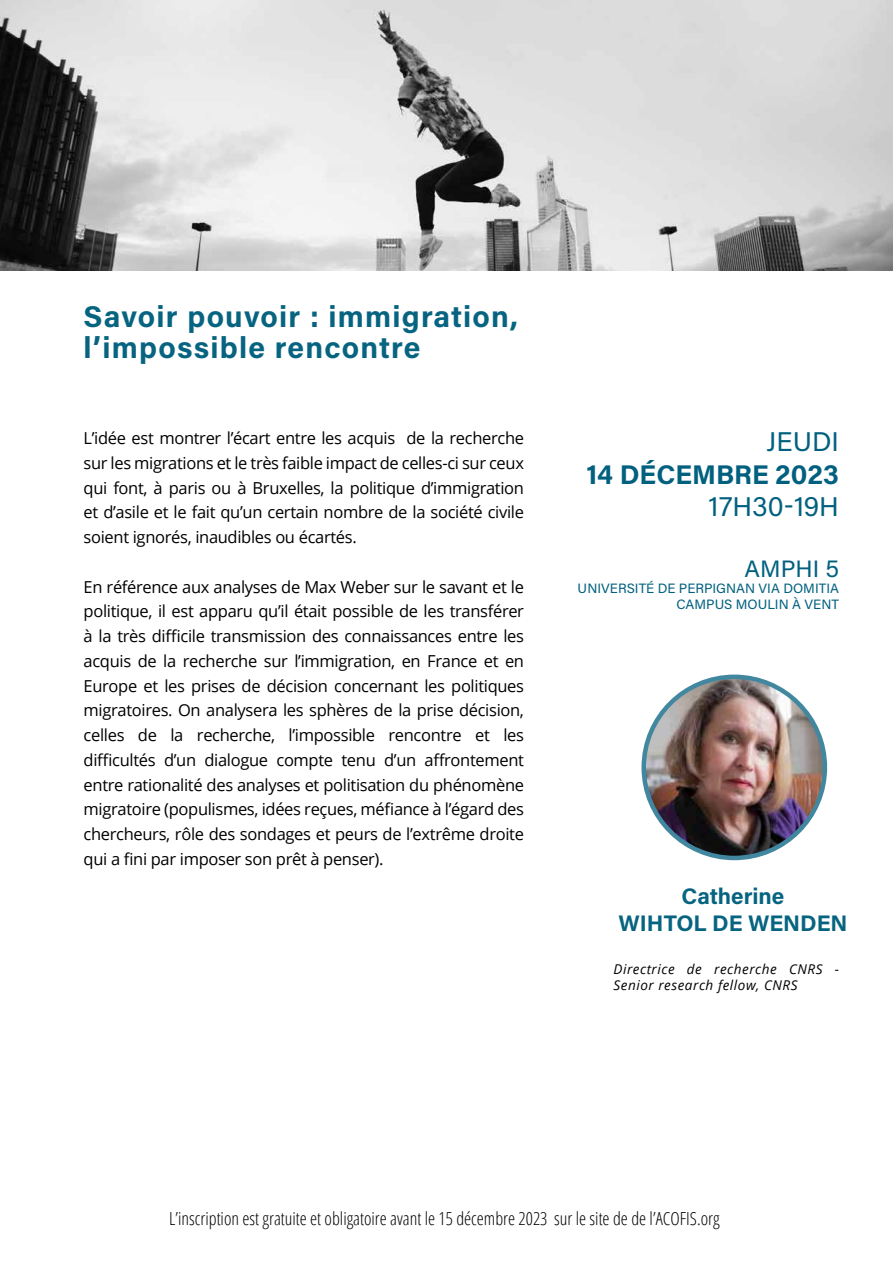
<style>
.page{position:relative;width:893px;height:1263px;background:#fff}
.page>*{position:absolute;margin:0;border:0;box-sizing:border-box;transform-origin:0 0}
.t1{font:700 30px/31.5px "Acumin Pro";letter-spacing:.04em;color:#076481}
.t2{font:27px "Acumin Pro";color:#02607f}
.t3{font:700 27px "Acumin Pro";color:#02607f}
.t4{font:23.7px "Acumin Pro";letter-spacing:.005em;color:#02607f}
.t5{font:700 22.5px/27px "Acumin Pro";color:#076481;text-align:center}
.t6{font:300 condensed 18px "Open Sans";color:#000}
.t7{font:16.5px/24.8px "Open Sans";letter-spacing:-.02em;color:#000;text-align:justify}
.t8{font:italic 13.5px/16.2px "Open Sans";letter-spacing:.04em;color:#000}
.t9{font:13.5px/16.2px "Acumin Pro";color:#02607f;text-align:right}
</style>
<div class="page">
<svg style="left:641px;top:674px;width:186px;height:186px;background:#4f90a5"></svg>
<img style="left:646px;top:679px;width:177px;height:177px;border-radius:88px">
<img style="left:0;top:0;width:893px;height:270px">
<h1 class="t1" style="left:84px;top:299px;width:436px">Savoir pouvoir : immigration, l’impossible rencontre</h1>
<p class="t7" style="left:84px;top:425px;width:442px">L’idée est montrer l’écart entre les acquis de la recherche sur les migrations et le très faible impact de celles-ci sur ceux qui font, à paris ou à Bruxelles, la politique d’immigration et d’asile et le fait qu’un certain nombre de la société civile soient ignorés, inaudibles ou écartés.</p>
<p class="t7" style="left:84px;top:574px;width:442px">En référence aux analyses de Max Weber sur le savant et le politique, il est apparu qu’il était possible de les transférer à la très difficile transmission des connaissances entre les acquis de la recherche sur l’immigration, en France et en Europe et les prises de décision concernant les politiques migratoires. On analysera les sphères de la prise décision, celles de la recherche, l’impossible rencontre et les difficultés d’un dialogue compte tenu d’un affrontement entre rationalité des analyses et politisation du phénomène migratoire (populismes, idées reçues, méfiance à l’égard des chercheurs, rôle des sondages et peurs de l’extrême droite qui a fini par imposer son prêt à penser).</p>
<h2 class="t2" style="left:767px;top:423px;width:74px">JEUDI</h2>
<h2 class="t3" style="left:586px;top:455px;width:254px">14 DÉCEMBRE 2023</h2>
<h2 class="t2" style="left:709px;top:488px;width:132px">17H30-19H</h2>
<h3 class="t4" style="left:744px;top:552px;width:96px">AMPHI 5</h3>
<p class="t9" style="left:578px;top:580px;width:263px">UNIVERSITÉ DE PERPIGNAN VIA DOMITIA<br>CAMPUS MOULIN À VENT</p>
<h3 class="t5" style="left:619px;top:882px;width:230px">Catherine<br>WIHTOL DE WENDEN</h3>
<p class="t8" style="left:613px;top:960px;width:227px">Directrice de recherche CNRS -<br>Senior research fellow, CNRS</p>
<p class="t6" style="left:169px;top:1206px;width:552px">L’inscription est gratuite et obligatoire avant le 15 décembre 2023 sur le site de de l’ACOFIS.org</p>
</div>
